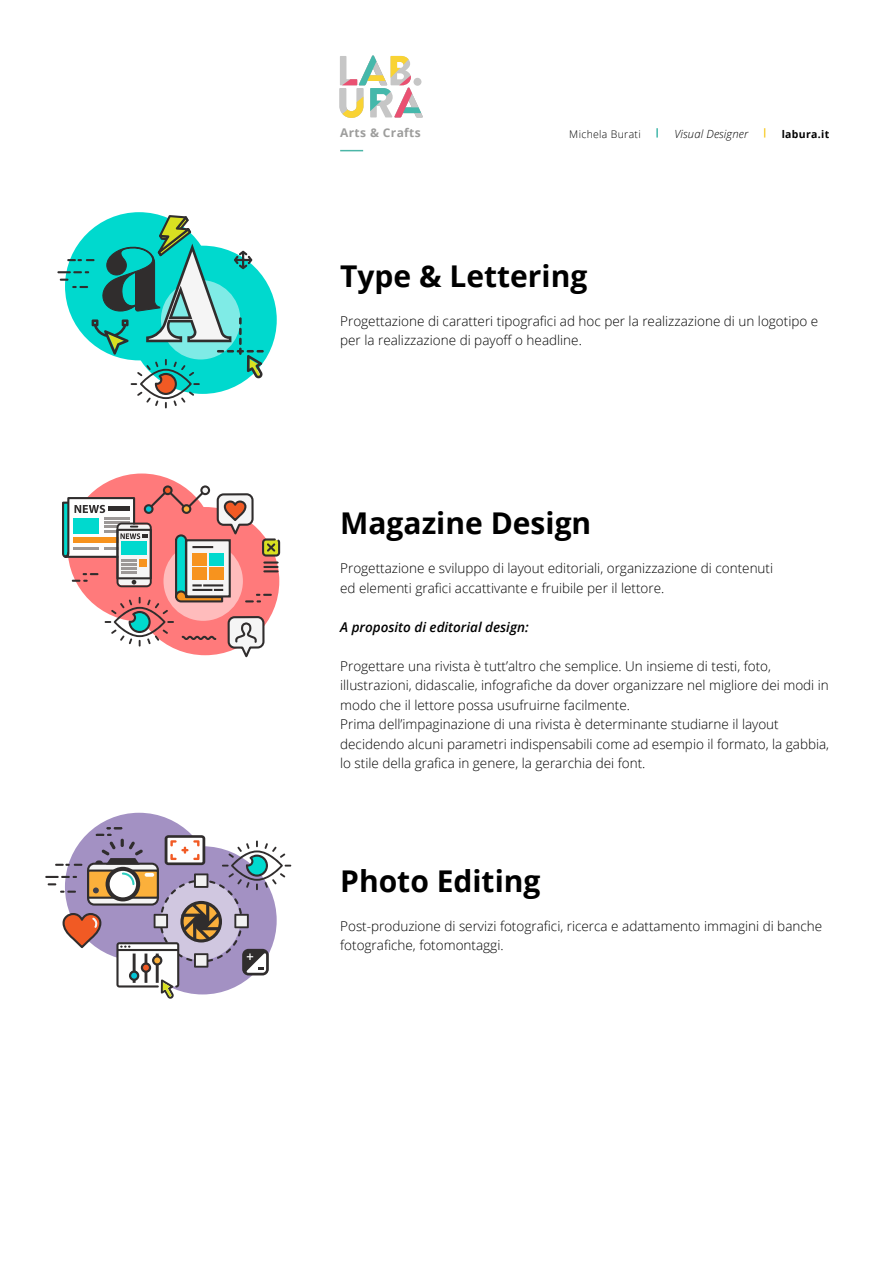
<style>
.page{position:relative;width:893px;height:1263px;background:#fff}
.page>*{position:absolute;margin:0;border:0;box-sizing:border-box;transform-origin:0 0}
.t1{font:700 30px "Open Sans";color:#000}
.t2{font:300 13.5px/19.5px "Open Sans";color:#000}
.t3{font:italic 600 13.5px "Open Sans";color:#000}
.t4{font:700 12px "Open Sans";letter-spacing:.03em;color:#9d9d9c}
.t5{font:italic 300 11.25px "Open Sans";letter-spacing:.01em;color:#000}
.t6{font:300 10.5px "Open Sans";letter-spacing:.03em;color:#000}
.t7{font:700 10.5px "Open Sans";letter-spacing:.03em;color:#000}
</style>
<div class="page">
<svg style="left:656px;top:128px;width:2px;height:10px"></svg>
<svg style="left:340px;top:150px;width:23px;height:1px"></svg>
<svg style="left:339px;top:56px;width:84px;height:62px"></svg>
<div style="left:129px;top:246px;width:148px;height:148px;background:#00d9ce;border-radius:50%"></div>
<svg style="left:57px;top:214px;width:207px;height:194px"></svg>
<div style="left:68px;top:473px;width:148px;height:149px;background:#ff7a7b;border-radius:50%"></div>
<svg style="left:62px;top:485px;width:219px;height:173px"></svg>
<div style="left:65px;top:813px;width:148px;height:148px;background:#a391c3;border-radius:50%"></div>
<svg style="left:45px;top:827px;width:246px;height:172px"></svg>
<p class="t4" style="left:340px;top:124px;width:82px">Arts &amp; Crafts</p>
<p class="t6" style="left:569px;top:127px;width:73px">Michela Burati</p>
<p class="t5" style="left:675px;top:126px;width:75px">Visual Designer</p>
<p class="t7" style="left:782px;top:126px;width:49px">labura.it</p>
<h1 class="t1" style="left:340px;top:255px;width:249px">Type &amp; Lettering</h1>
<p class="t2" style="left:340px;top:311px;width:480px">Progettazione di caratteri tipografici ad hoc per la realizzazione di un logotipo e per la realizzazione di payoff o headline.</p>
<h1 class="t1" style="left:340px;top:502px;width:253px">Magazine Design</h1>
<p class="t2" style="left:340px;top:558px;width:434px">Progettazione e sviluppo di layout editoriali, organizzazione di contenuti ed elementi grafici accattivante e fruibile per il lettore.</p>
<p class="t3" style="left:340px;top:618px;width:190px">A proposito di editorial design:</p>
<p class="t2" style="left:340px;top:656px;width:490px">Progettare una rivista è tutt’altro che semplice. Un insieme di testi, foto, illustrazioni, didascalie, infografiche da dover organizzare nel migliore dei modi in modo che il lettore possa usufruirne facilmente.<br>Prima dell’impaginazione di una rivista è determinante studiarne il layout decidendo alcuni parametri indispensabili come ad esempio il formato, la gabbia, lo stile della grafica in genere, la gerarchia dei font.</p>
<h1 class="t1" style="left:340px;top:860px;width:202px">Photo Editing</h1>
<p class="t2" style="left:340px;top:916px;width:484px">Post-produzione di servizi fotografici, ricerca e adattamento immagini di banche fotografiche, fotomontaggi.</p>
</div>
